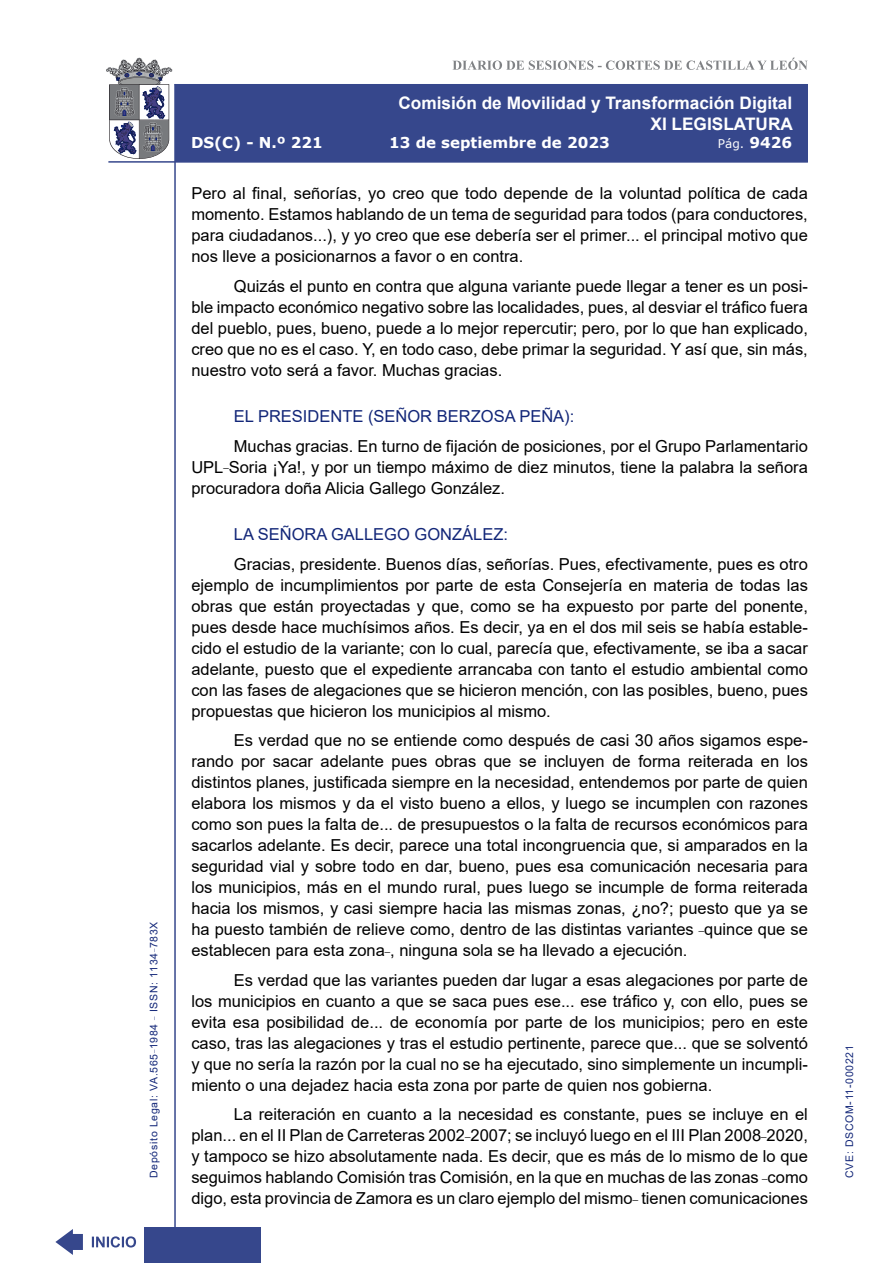
<style>
.page{position:relative;width:893px;height:1263px;background:#fff}
.page>*{position:absolute;margin:0;border:0;box-sizing:border-box;transform-origin:0 0}
.t1{font:700 17.25px/20.7px "Arial";color:#fff;text-align:right}
.t2{font:16.5px/21px "Arial";color:#000;text-align:justify}
.Orador{font:16.5px "Arial";color:#122678}
.t3{font:700 15px "Verdana";color:#fff}
.t4{font:12px "Verdana";color:#fff}
.t5{font:10.5px "Arial";letter-spacing:.065em;color:#122678}
.s1{font-weight:700;font-size:15px}
</style>
<div class="page">
<svg style="left:452px;top:58px;width:356px;height:12px"></svg>
<hr style="left:174px;top:84px;width:2px;height:1179px;background:#36478c">
<div style="left:144px;top:1227px;width:117px;height:36px;background:#36478c"></div>
<div style="left:175px;top:84px;width:633px;height:78px;background:#36478c"></div>
<hr style="left:108px;top:161px;width:700px;height:2px;background:#36478c">
<svg style="left:92px;top:1236px;width:44px;height:11px"></svg>
<svg style="left:55px;top:1229px;width:28px;height:26px"></svg>
<svg style="left:106px;top:58px;width:66px;height:101px"></svg>
<p class="t5" style="left:146px;top:1178px;width:258px;rotate:-90deg">Depósito Legal: VA.565<sup>_</sup>1984 <sup>_</sup> ISSN: 1134<sup>_</sup>783X</p>
<p class="t1" style="left:398px;top:93px;width:396px">Comisión de Movilidad y Transformación Digital<br>XI LEGISLATURA</p>
<p class="t3" style="left:191px;top:132px;width:133px">DS(C) - N.º 221</p>
<p class="t3" style="left:389px;top:132px;width:222px">13 de septiembre de 2023</p>
<p class="t4" style="left:718px;top:135px;width:76px">Pág. <span class="s1">9426</span></p>
<p class="t2" style="left:191px;top:183px;width:618px">Pero al final, señorías, yo creo que todo depende de la voluntad política de cada momento. Estamos hablando de un tema de seguridad para todos (para conductores, para ciudadanos...), y yo creo que ese debería ser el primer... el principal motivo que nos lleve a posicionarnos a favor o en contra.</p>
<p class="t2" style="left:191px;top:275px;width:618px;text-indent:43px">Quizás el punto en contra que alguna variante puede llegar a tener es un posi&shy;ble impacto económico negativo sobre las localidades, pues, al desviar el tráfico fuera del pueblo, pues, bueno, puede a lo mejor repercutir; pero, por lo que han explicado, creo que no es el caso. Y, en todo caso, debe primar la seguridad. Y así que, sin más, nuestro voto será a favor. Muchas gracias.</p>
<p class="Orador" style="left:234px;top:405px;width:342px">EL PRESIDENTE (SEÑOR BERZOSA PEÑA):</p>
<p class="t2" style="left:191px;top:435px;width:618px;text-indent:43px">Muchas gracias. En turno de fijación de posiciones, por el Grupo Parlamentario UPL<sup>_</sup>Soria ¡Ya!, y por un tiempo máximo de diez minutos, tiene la palabra la señora procuradora doña Alicia Gallego González.</p>
<p class="Orador" style="left:234px;top:523px;width:276px">LA SEÑORA GALLEGO GONZÁLEZ:</p>
<p class="t2" style="left:191px;top:553px;width:618px;text-indent:43px">Gracias, presidente. Buenos días, señorías. Pues, efectivamente, pues es otro ejemplo de incumplimientos por parte de esta Consejería en materia de todas las obras que están proyectadas y que, como se ha expuesto por parte del ponente, pues desde hace muchísimos años. Es decir, ya en el dos mil seis se había estable&shy;cido el estudio de la variante; con lo cual, parecía que, efectivamente, se iba a sacar adelante, puesto que el expediente arrancaba con tanto el estudio ambiental como con las fases de alegaciones que se hicieron mención, con las posibles, bueno, pues propuestas que hicieron los municipios al mismo.</p>
<p class="t2" style="left:191px;top:730px;width:618px;text-indent:43px">Es verdad que no se entiende como después de casi 30 años sigamos espe&shy;rando por sacar adelante pues obras que se incluyen de forma reiterada en los distintos planes, justificada siempre en la necesidad, entendemos por parte de quien elabora los mismos y da el visto bueno a ellos, y luego se incumplen con razones como son pues la falta de... de presupuestos o la falta de recursos económicos para sacarlos adelante. Es decir, parece una total incongruencia que, si amparados en la seguridad vial y sobre todo en dar, bueno, pues esa comunicación necesaria para los municipios, más en el mundo rural, pues luego se incumple de forma reiterada hacia los mismos, y casi siempre hacia las mismas zonas, ¿no?; puesto que ya se ha puesto también de relieve como, dentro de las distintas variantes <sup>_</sup>quince que se establecen para esta zona<sup>_</sup>, ninguna sola se ha llevado a ejecución.</p>
<p class="t2" style="left:191px;top:969px;width:618px;text-indent:43px">Es verdad que las variantes pueden dar lugar a esas alegaciones por parte de los municipios en cuanto a que se saca pues ese... ese tráfico y, con ello, pues se evita esa posibilidad de... de economía por parte de los municipios; pero en este caso, tras las alegaciones y tras el estudio pertinente, parece que... que se solventó y que no sería la razón por la cual no se ha ejecutado, sino simplemente un incumpli&shy;miento o una dejadez hacia esta zona por parte de quien nos gobierna.</p>
<p class="t2" style="left:191px;top:1104px;width:618px;text-indent:43px">La reiteración en cuanto a la necesidad es constante, pues se incluye en el plan... en el II Plan de Carreteras 2002<sup>_</sup>2007; se incluyó luego en el III Plan 2008<sup>_</sup>2020, y tampoco se hizo absolutamente nada. Es decir, que es más de lo mismo de lo que seguimos hablando Comisión tras Comisión, en la que en muchas de las zonas <sup>_</sup>como digo, esta provincia de Zamora es un claro ejemplo del mismo<sup>_</sup> tienen comunicaciones</p>
<p class="t5" style="left:842px;top:1178px;width:134px;rotate:-90deg">CVE: DSCOM-11-000221</p>
</div>
